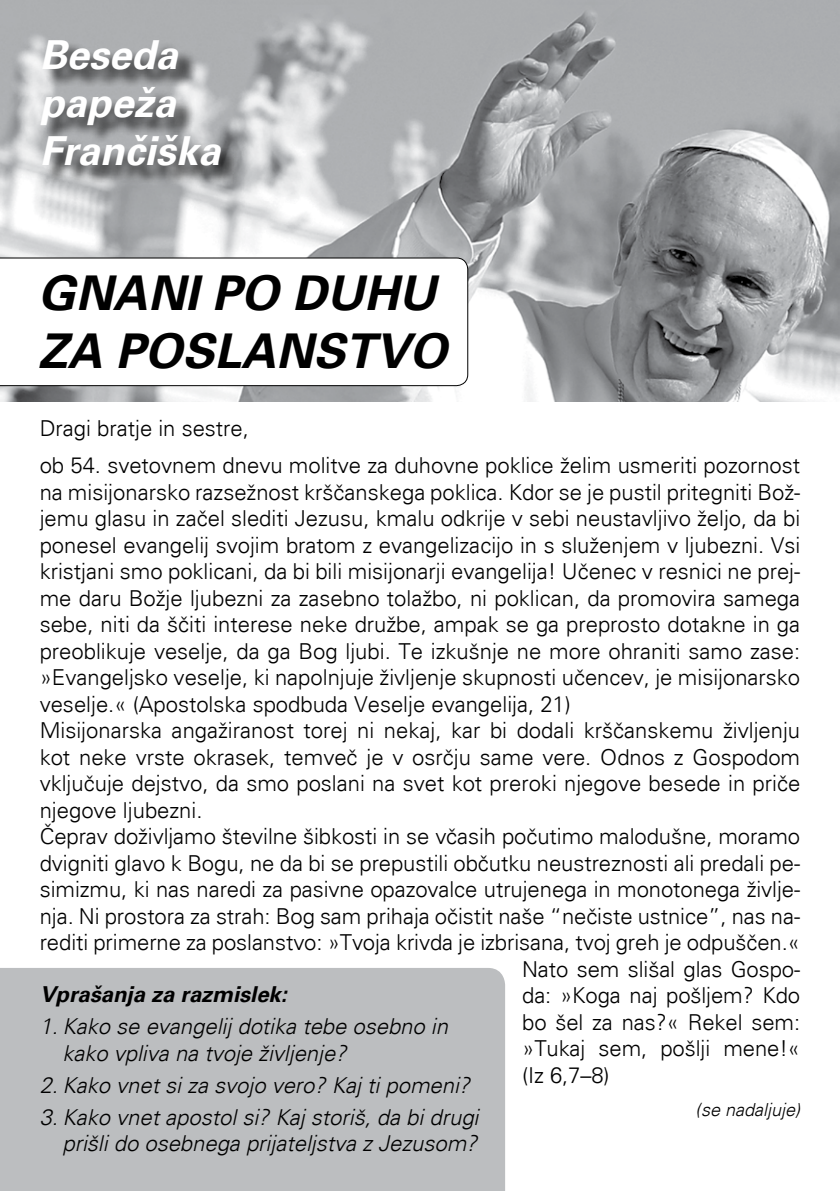
<style>
.page{position:relative;width:840px;height:1191px;background:#fff}
.page>*{position:absolute;margin:0;border:0;box-sizing:border-box;transform-origin:0 0}
.t1{font:italic 700 48px/57.6px "Univers";color:#000}
.t2{font:italic 700 40px/48px "Univers";color:#fff}
.t3{font:300 22px/37.8px "Univers";color:#000}
.t4{font:italic 300 22px/26.4px "Univers";color:#000}
.t5{font:italic 700 22px "Univers";color:#000}
.t6{font:italic 300 18px "Univers";color:#000}
</style>
<div class="page">
<div style="left:0;top:968px;width:505px;height:223px;background:#bcbec0"></div>
<img style="left:0;top:0;width:839px;height:402px">
<div style="left:43px;top:42px;width:198px;height:143px;background:#000;opacity:.75"></div>
<svg style="left:29px;top:157px;width:430px;height:245px"></svg>
<svg style="left:0;top:258px;width:468px;height:128px"></svg>
<h2 class="t2" style="left:40px;top:32px;width:182px">Beseda papeža<br>Frančiška</h2>
<h1 class="t1" style="left:38px;top:267px;width:410px">GNANI PO DUHU<br>ZA POSLANSTVO</h1>
<p class="t3" style="left:40px;top:409px;width:761px">Dragi bratje in sestre,<br>ob 54. svetovnem dnevu molitve za duhovne poklice želim usmeriti pozornost</p>
<p class="t3" style="left:40px;top:473px;width:761px">na misijonarsko razsežnost krščanskega poklica. Kdor se je pustil pritegniti Bož-</p>
<p class="t3" style="left:40px;top:500px;width:761px">jemu glasu in začel slediti Jezusu, kmalu odkrije v sebi neustavljivo željo, da bi</p>
<p class="t3" style="left:40px;top:526px;width:761px">ponesel evangelij svojim bratom z evangelizacijo in s služenjem v ljubezni. Vsi</p>
<p class="t3" style="left:40px;top:553px;width:761px">kristjani smo poklicani, da bi bili misijonarji evangelija! Učenec v resnici ne prej-</p>
<p class="t3" style="left:40px;top:579px;width:761px">me daru Božje ljubezni za zasebno tolažbo, ni poklican, da promovira samega</p>
<p class="t3" style="left:40px;top:606px;width:761px">sebe, niti da ščiti interese neke družbe, ampak se ga preprosto dotakne in ga</p>
<p class="t3" style="left:40px;top:632px;width:761px">preoblikuje veselje, da ga Bog ljubi. Te izkušnje ne more ohraniti samo zase:</p>
<p class="t3" style="left:40px;top:659px;width:761px">»Evangeljsko veselje, ki napolnjuje življenje skupnosti učencev, je misijonarsko</p>
<p class="t3" style="left:40px;top:685px;width:532px">veselje.« (Apostolska spodbuda Veselje evangelija, 21)</p>
<p class="t3" style="left:40px;top:711px;width:761px">Misijonarska angažiranost torej ni nekaj, kar bi dodali krščanskemu življenju</p>
<p class="t3" style="left:40px;top:738px;width:761px">kot neke vrste okrasek, temveč je v osrčju same vere. Odnos z Gospodom</p>
<p class="t3" style="left:40px;top:764px;width:761px">vključuje dejstvo, da smo poslani na svet kot preroki njegove besede in priče</p>
<p class="t3" style="left:40px;top:791px;width:164px">njegove ljubezni.</p>
<p class="t3" style="left:40px;top:817px;width:761px">Čeprav doživljamo številne šibkosti in se včasih počutimo malodušne, moramo</p>
<p class="t3" style="left:40px;top:844px;width:761px">dvigniti glavo k Bogu, ne da bi se prepustili občutku neustreznosti ali predali pe-</p>
<p class="t3" style="left:40px;top:870px;width:761px">simizmu, ki nas naredi za pasivne opazovalce utrujenega in monotonega življe-</p>
<p class="t3" style="left:40px;top:897px;width:761px">nja. Ni prostora za strah: Bog sam prihaja očistit naše “nečiste ustnice”, nas na-</p>
<p class="t3" style="left:40px;top:923px;width:761px">rediti primerne za poslanstvo: »Tvoja krivda je izbrisana, tvoj greh je odpuščen.«</p>
<p class="t3" style="left:522px;top:950px;width:279px">Nato sem slišal glas Gospo-</p>
<p class="t3" style="left:522px;top:976px;width:279px">da: »Koga naj pošljem? Kdo</p>
<p class="t3" style="left:522px;top:1003px;width:279px">bo šel za nas?« Rekel sem:</p>
<p class="t3" style="left:522px;top:1029px;width:279px">»Tukaj sem, pošlji mene!«</p>
<p class="t3" style="left:522px;top:1056px;width:89px">(Iz 6,7–8)</p>
<p class="t6" style="left:695px;top:1098px;width:106px">(se nadaljuje)</p>
<p class="t5" style="left:40px;top:981px;width:248px">Vprašanja za razmislek:</p>
<p class="t4" style="left:62px;top:1013px;width:387px;text-indent:-23px">1. Kako se evangelij dotika tebe osebno in kako vpliva na tvoje življenje?</p>
<p class="t4" style="left:40px;top:1071px;width:431px">2. Kako vnet si za svojo vero? Kaj ti pomeni?</p>
<p class="t4" style="left:40px;top:1103px;width:440px;text-align:right">3. Kako vnet apostol si? Kaj storiš, da bi drugi prišli do osebnega prijateljstva z Jezusom?</p>
</div>
